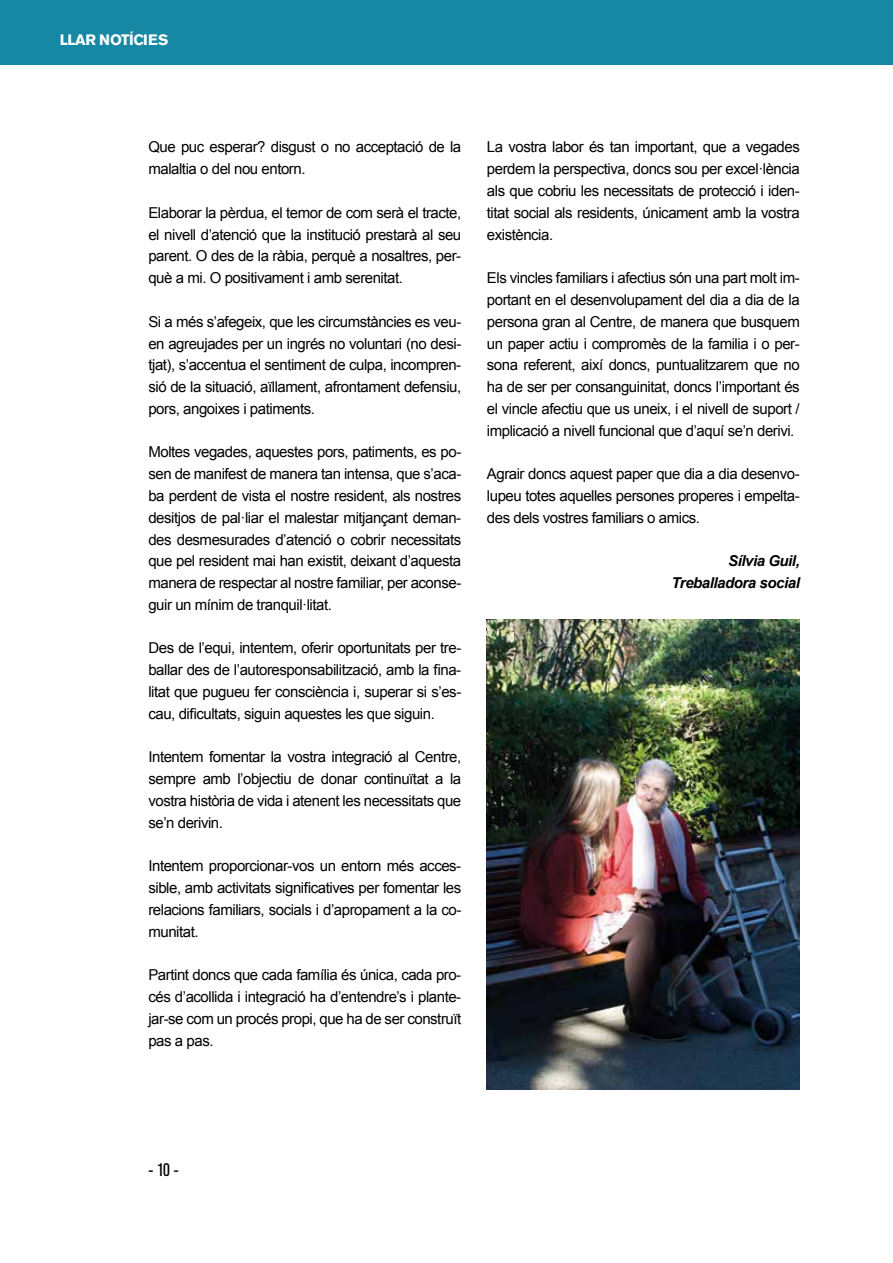
<style>
.page{position:relative;width:893px;height:1263px;background:#fff}
.page>*{position:absolute;margin:0;border:0;box-sizing:border-box;transform-origin:0 0}
.t1{font:condensed 18px "Akzidenz Grotesk BE";color:#000}
.t2{font:15px/21.8px "Arial";letter-spacing:-.03em;color:#000;text-align:justify}
.t3{font:italic 700 15px/21.8px "Arial";letter-spacing:-.03em;color:#000;text-align:right}
.t4{font:700 15px "Akzidenz Grotesk BE";letter-spacing:-.03em;color:#fff}
</style>
<div class="page">
<div style="left:0;top:0;width:893px;height:65px;background:#1788a3"></div>
<img style="left:486px;top:619px;width:314px;height:470px">
<p class="t4" style="left:60px;top:31px;width:110px">LLAR NOTÍCIES</p>
<p class="t2" style="left:148px;top:136px;width:314px">Que puc esperar? disgust o no acceptació de la malaltia o del nou entorn.</p>
<p class="t2" style="left:148px;top:202px;width:314px">Elaborar la pèrdua, el temor de com serà el tracte, el nivell d’atenció que la institució prestarà al seu parent. O des de la ràbia, perquè a nosaltres, per&shy;què a mi. O positivament i amb serenitat.</p>
<p class="t2" style="left:148px;top:310px;width:314px">Si a més s’afegeix, que les circumstàncies es veu&shy;en agreujades per un ingrés no voluntari (no desi&shy;tjat), s’accentua el sentiment de culpa, incompren&shy;sió de la situació, aïllament, afrontament defensiu, pors, angoixes i patiments.</p>
<p class="t2" style="left:148px;top:441px;width:314px">Moltes vegades, aquestes pors, patiments, es po&shy;sen de manifest de manera tan intensa, que s’aca&shy;ba perdent de vista el nostre resident, als nostres desitjos de pal·liar el malestar mitjançant deman&shy;des desmesurades d’atenció o cobrir necessitats que pel resident mai han existit, deixant d’aquesta manera de respectar al nostre familiar, per aconse&shy;guir un mínim de tranquil·litat.</p>
<p class="t2" style="left:148px;top:637px;width:314px">Des de l’equi, intentem, oferir oportunitats per tre&shy;ballar des de l’autoresponsabilització, amb la fina&shy;litat que pugueu fer consciència i, superar si s’es&shy;cau, dificultats, siguin aquestes les que siguin.</p>
<p class="t2" style="left:148px;top:746px;width:314px">Intentem fomentar la vostra integració al Centre, sempre amb l’objectiu de donar continuïtat a la vostra història de vida i atenent les necessitats que se’n derivin.</p>
<p class="t2" style="left:148px;top:855px;width:314px">Intentem proporcionar-vos un entorn més acces&shy;sible, amb activitats significatives per fomentar les relacions familiars, socials i d’apropament a la co&shy;munitat.</p>
<p class="t2" style="left:148px;top:964px;width:314px">Partint doncs que cada família és única, cada pro&shy;cés d’acollida i integració ha d’entendre’s i plante&shy;jar-se com un procés propi, que ha de ser construït pas a pas.</p>
<p class="t2" style="left:487px;top:136px;width:314px">La vostra labor és tan important, que a vegades perdem la perspectiva, doncs sou per excel·lència als que cobriu les necessitats de protecció i iden&shy;titat social als residents, únicament amb la vostra existència.</p>
<p class="t2" style="left:487px;top:267px;width:314px">Els vincles familiars i afectius són una part molt im&shy;portant en el desenvolupament del dia a dia de la persona gran al Centre, de manera que busquem un paper actiu i compromès de la familia i o per&shy;sona referent, així doncs, puntualitzarem que no ha de ser per consanguinitat, doncs l’important és el vincle afectiu que us uneix, i el nivell de suport / implicació a nivell funcional que d’aquí se’n derivi.</p>
<p class="t2" style="left:487px;top:463px;width:314px">Agrair doncs aquest paper que dia a dia desenvo&shy;lupeu totes aquelles persones properes i empelta&shy;des dels vostres familiars o amics.</p>
<p class="t3" style="left:671px;top:551px;width:130px">Sílvia Guil,<br>Treballadora social</p>
<p class="t1" style="left:148px;top:1160px;width:32px">- 10 -</p>
</div>
